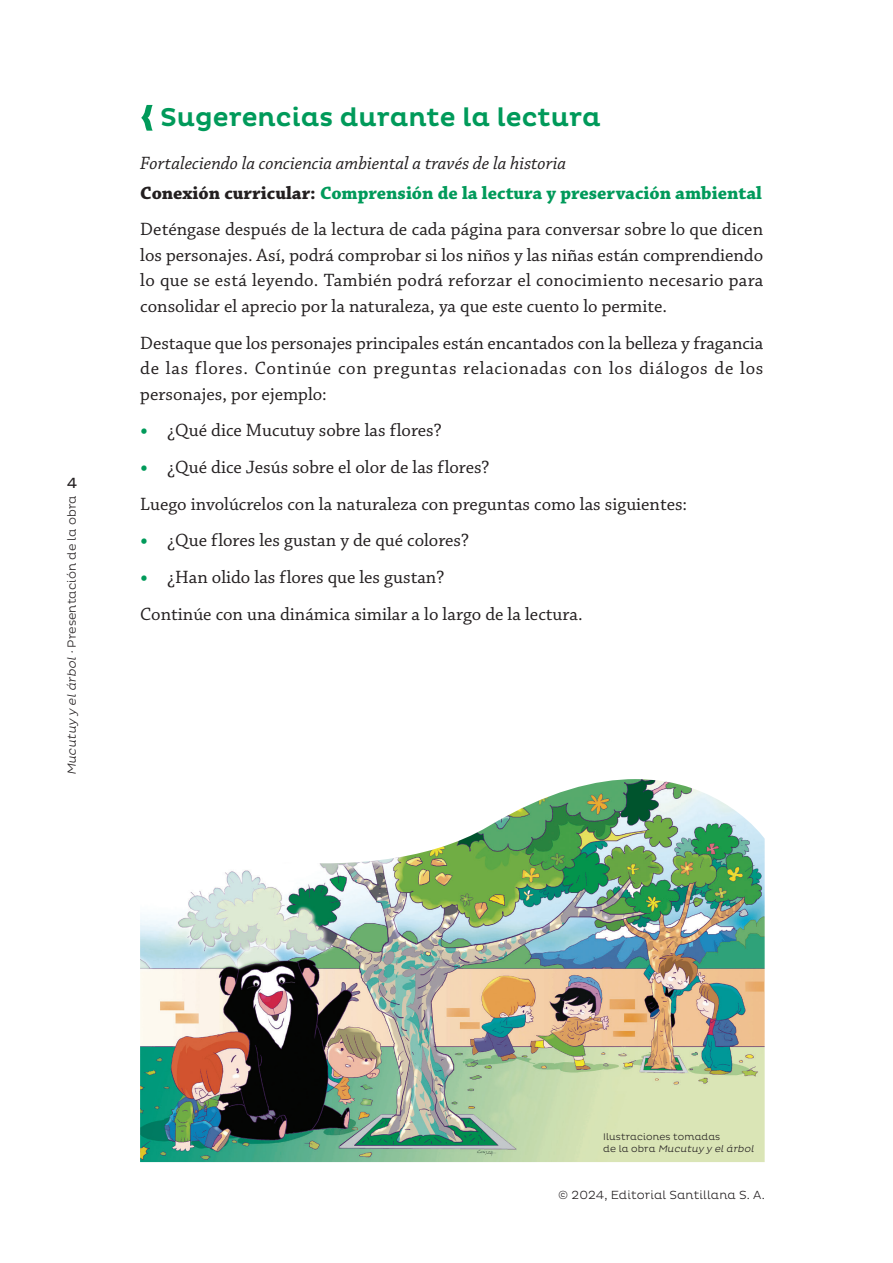
<style>
.page{position:relative;width:893px;height:1263px;background:#fff}
.page>*{position:absolute;margin:0;border:0;box-sizing:border-box;transform-origin:0 0}
.t1{font:500 26.25px "Pluto";color:#009a5a}
.t2{font:18.75px/25.5px "Chaparral Pro";color:#231f20;text-align:justify}
.t3{font:italic 18.75px/29.7px "Chaparral Pro";color:#231f20}
.t4{font:15px "Pluto";color:#231f20}
.t5{font:300 12px "Pluto";letter-spacing:.01em;color:#231f20}
.t6{font:300 9.75px/11.7px "Pluto";letter-spacing:.01em;color:#231f20}
.s1{font-style:italic}
.s2{font-weight:700;font-style:normal}
.s3{font-weight:700;font-style:normal;color:#009a5a}
.s4{font-weight:700;color:#009a5a}
</style>
<div class="page">
<svg style="left:141px;top:105px;width:12px;height:26px"></svg>
<img style="left:140px;top:779px;width:625px;height:383px">
<p class="t4" style="left:67px;top:475px;width:12px">4</p>
<p class="t5" style="left:65px;top:775px;width:281px;rotate:-90deg"><span class="s1">Mucutuy y el árbol ·</span> Presentación de la obra</p>
<h1 class="t1" style="left:160px;top:102px;width:442px">Sugerencias durante la lectura</h1>
<p class="t3" style="left:140px;top:149px;width:623px">Fortaleciendo la conciencia ambiental a través de la historia<br><span class="s2">Conexión curricular:</span> <span class="s3">Comprensión de la lectura y preservación ambiental</span></p>
<p class="t2" style="left:140px;top:217px;width:625px">Deténgase después de la lectura de cada página para conversar sobre lo que dicen los personajes. Así, podrá comprobar si los niños y las niñas están comprendiendo lo que se está leyendo. También podrá reforzar el conocimiento necesario para consolidar el aprecio por la naturaleza, ya que este cuento lo permite.</p>
<p class="t2" style="left:140px;top:331px;width:625px">Destaque que los personajes principales están encantados con la belleza y fragancia de las flores. Continúe con preguntas relacionadas con los diálogos de los personajes, por ejemplo:</p>
<p class="t2" style="left:140px;top:418px;width:303px"><span class="s4">•</span> ¿Qué dice Mucutuy sobre las flores?</p>
<p class="t2" style="left:140px;top:449px;width:548px;line-height:36.8px"><span class="s4">•</span> ¿Qué dice Jesús sobre el olor de las flores?<br>Luego involúcrelos con la naturaleza con preguntas como las siguientes:</p>
<p class="t2" style="left:140px;top:528px;width:330px"><span class="s4">•</span> ¿Que flores les gustan y de qué colores?</p>
<p class="t2" style="left:140px;top:560px;width:444px;line-height:36.8px"><span class="s4">•</span> ¿Han olido las flores que les gustan?<br>Continúe con una dinámica similar a lo largo de la lectura.</p>
<p class="t6" style="left:603px;top:1131px;width:154px">Ilustraciones tomadas<br>de la o bra <span class="s1">Mucutuy y el árbol</span></p>
<p class="t5" style="left:558px;top:1188px;width:208px">© 2024, Editorial Santillana S. A.</p>
</div>
